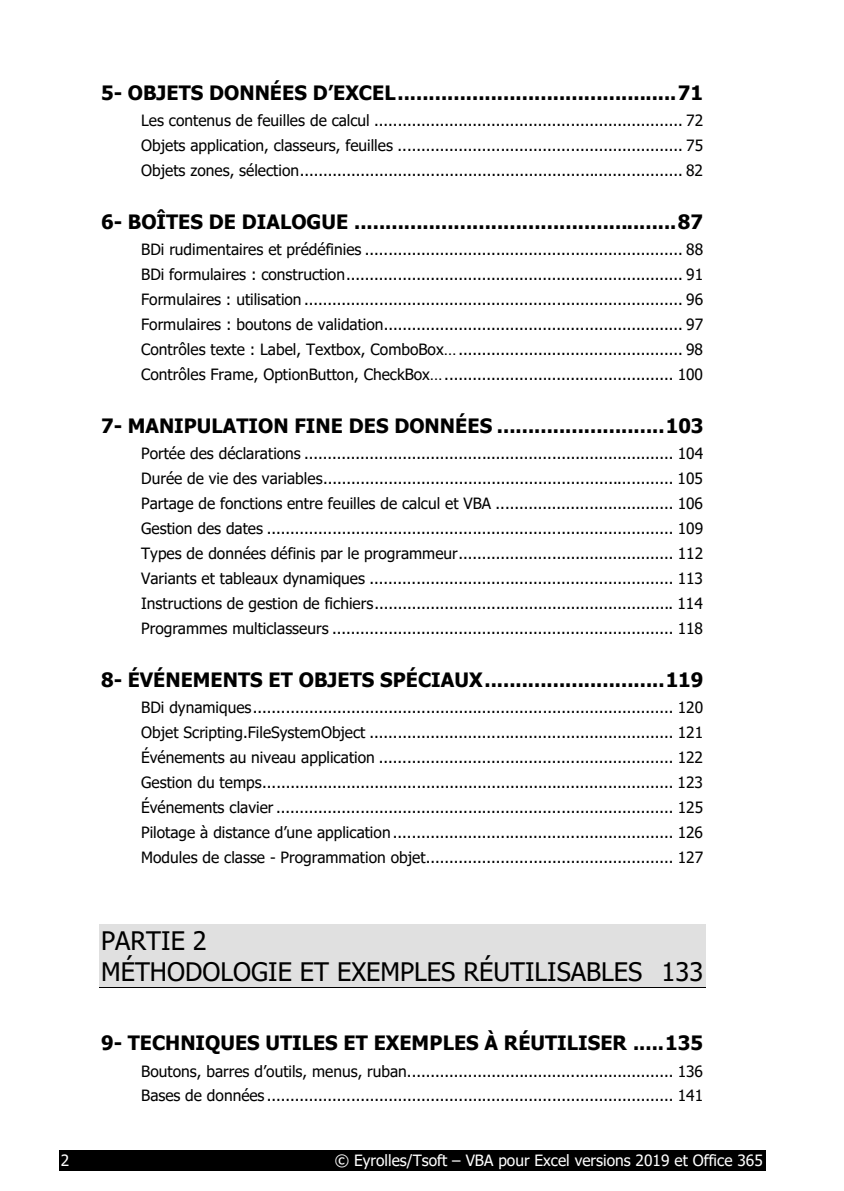
<style>
.page{position:relative;width:844px;height:1191px;background:#fff}
.page>*{position:absolute;margin:0;border:0;box-sizing:border-box;transform-origin:0 0}
.t1{font:25.38px/30.6px "Tahoma";color:#000}
.t2{font:700 19.78px "Tahoma";color:#000}
.t3{font:15.58px/24.8px "Tahoma";color:#000;text-align:justify}
.t4{font:15.58px "Tahoma";color:#fff}
</style>
<div class="page">
<div style="left:59px;top:1150px;width:705px;height:20px;background:#000"></div>
<div style="left:99px;top:924px;width:605px;height:31px;background:#e0e0e0"></div>
<div style="left:99px;top:955px;width:605px;height:32px;background:#e0e0e0"></div>
<hr style="left:99px;top:987px;width:605px;height:1px;background:#000">
<p class="t2" style="left:101px;top:79px;width:603px">5- OBJETS DONNÉES D’EXCEL ............................................. 71</p>
<p class="t3" style="left:141px;top:109px;width:563px">Les contenus de feuilles de calcul .................................................................. 72<br>Objets application, classeurs, feuilles ............................................................. 75<br>Objets zones, sélection .................................................................................. 82</p>
<p class="t2" style="left:101px;top:208px;width:603px">6- BOÎTES DE DIALOGUE .................................................... 87</p>
<p class="t3" style="left:141px;top:238px;width:563px">BDi rudimentaires et prédéfinies .................................................................... 88<br>BDi formulaires : construction ........................................................................ 91<br>Formulaires : utilisation ................................................................................. 96<br>Formulaires : boutons de validation................................................................ 97<br>Contrôles texte : Label, Textbox, ComboBox… ................................................ 98<br>Contrôles Frame, OptionButton, CheckBox… ................................................. 100</p>
<p class="t2" style="left:101px;top:412px;width:603px">7- MANIPULATION FINE DES DONNÉES ........................... 103</p>
<p class="t3" style="left:141px;top:442px;width:563px">Portée des déclarations ............................................................................... 104<br>Durée de vie des variables ........................................................................... 105<br>Partage de fonctions entre feuilles de calcul et VBA ...................................... 106<br>Gestion des dates ....................................................................................... 109<br>Types de données définis par le programmeur .............................................. 112<br>Variants et tableaux dynamiques ................................................................. 113<br>Instructions de gestion de fichiers ................................................................ 114<br>Programmes multiclasseurs ......................................................................... 118</p>
<p class="t2" style="left:101px;top:666px;width:603px">8- ÉVÉNEMENTS ET OBJETS SPÉCIAUX ............................. 119</p>
<p class="t3" style="left:141px;top:696px;width:563px">BDi dynamiques .......................................................................................... 120<br>Objet Scripting.FileSystemObject ................................................................. 121<br>Événements au niveau application ............................................................... 122<br>Gestion du temps ........................................................................................ 123<br>Événements clavier ..................................................................................... 125<br>Pilotage à distance d’une application ............................................................ 126<br>Modules de classe - Programmation objet ..................................................... 127</p>
<p class="t1" style="left:101px;top:926px;width:603px">PARTIE 2<br>MÉTHODOLOGIE ET EXEMPLES RÉUTILISABLES 133</p>
<p class="t2" style="left:101px;top:1029px;width:603px">9- TECHNIQUES UTILES ET EXEMPLES À RÉUTILISER ..... 135</p>
<p class="t3" style="left:141px;top:1059px;width:563px">Boutons, barres d’outils, menus, ruban......................................................... 136<br>Bases de données ....................................................................................... 141</p>
<p class="t4" style="left:61px;top:1149px;width:10px">2</p>
<p class="t4" style="left:334px;top:1149px;width:429px">© Eyrolles/Tsoft – VBA pour Excel versions 2019 et Office 365</p>
</div>
